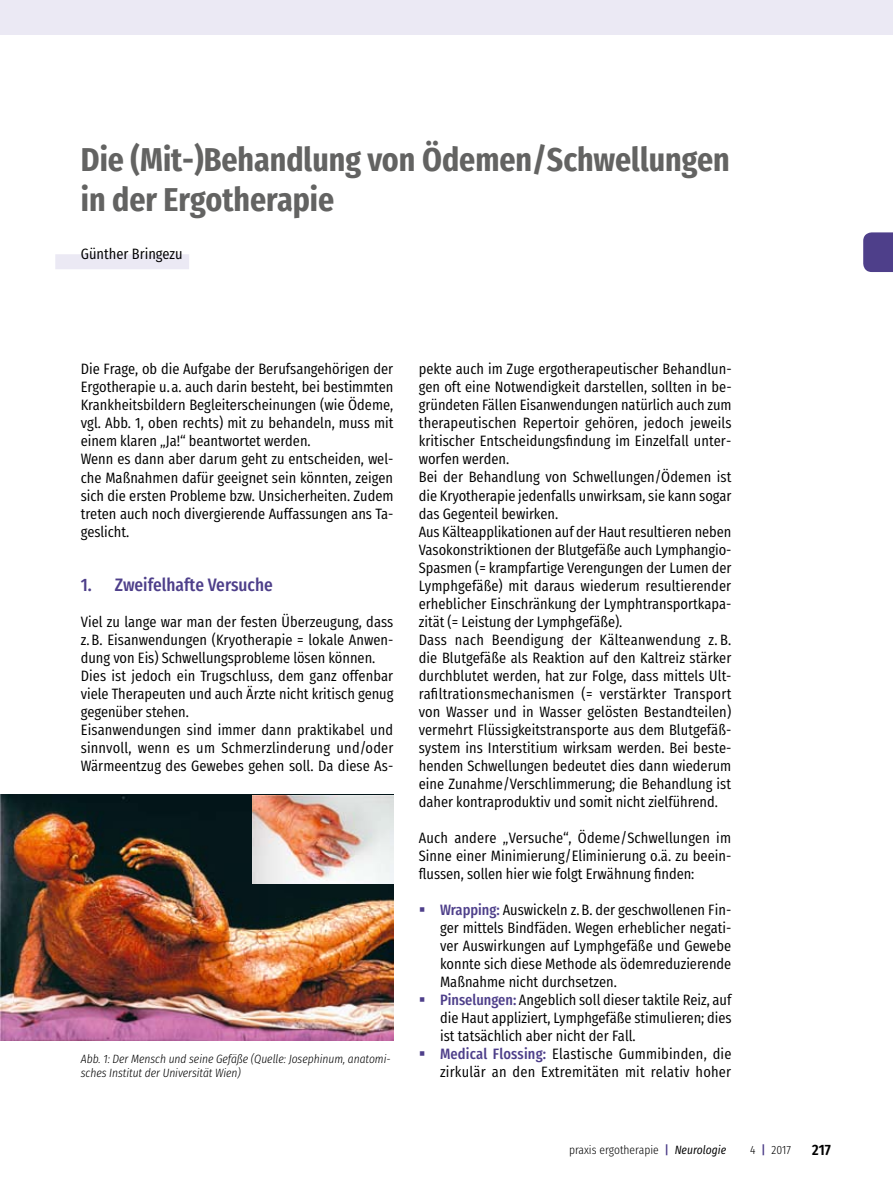
<style>
.page{position:relative;width:893px;height:1191px;background:#fff}
.page>*{position:absolute;margin:0;border:0;box-sizing:border-box;transform-origin:0 0}
.t1{font:700 33px/39.6px "Fira Sans Condensed";color:#636362}
.t2{font:500 18px "Fira Sans Condensed";color:#4e3f8a}
.t3{font:15px/18px "Fira Sans Condensed";color:#000}
.t4{font:600 15px "Fira Sans Condensed";color:#000}
.t5{font:italic 300 12px/14.4px "Fira Sans Condensed";color:#000}
.t6{font:300 12px "Fira Sans Condensed";color:#000}
.s1{font-weight:500;color:#4e3f8a}
.s2{font-weight:400;font-style:italic}
</style>
<div class="page">
<svg style="left:863px;top:232px;width:30px;height:40px"></svg>
<div style="left:0;top:0;width:893px;height:34px;background:#ebe9f4"></div>
<div style="left:55px;top:254px;width:134px;height:15px;background:#ebe9f4"></div>
<img style="left:0;top:795px;width:393px;height:245px">
<img style="left:252px;top:795px;width:141px;height:88px">
<h1 class="t1" style="left:81px;top:136px;width:650px">Die (Mit-)Behandlung von Ödemen/Schwellungen in der Ergotherapie</h1>
<p class="t3" style="left:81px;top:243px;width:103px">Günther Bringezu</p>
<p class="t3" style="left:81px;top:358px;width:314px">Die Frage, ob die Aufgabe der Berufsangehörigen der Ergotherapie u.a. auch darin besteht, bei bestimmten Krankheitsbildern Begleiterscheinungen (wie Ödeme, vgl. Abb. 1, oben rechts) mit zu behandeln, muss mit einem klaren „Ja!“ beantwortet werden.<br>Wenn es dann aber darum geht zu entscheiden, wel&shy;che Maßnahmen dafür geeignet sein könnten, zeigen sich die ersten Probleme bzw. Unsicherheiten. Zudem treten auch noch divergierende Auffassungen ans Ta&shy;geslicht.</p>
<p class="t2" style="left:81px;top:568px;width:193px">1. Zweifelhafte Versuche</p>
<p class="t3" style="left:81px;top:610px;width:314px">Viel zu lange war man der festen Überzeugung, dass z. B. Eisanwendungen (Kryotherapie = lokale Anwen&shy;dung von Eis) Schwellungsprobleme lösen können.<br>Dies ist jedoch ein Trugschluss, dem ganz offenbar viele Therapeuten und auch Ärzte nicht kritisch genug gegenüber stehen.<br>Eisanwendungen sind immer dann praktikabel und sinnvoll, wenn es um Schmerzlinderung und/oder Wärmeentzug des Gewebes gehen soll. Da diese As-</p>
<p class="t5" style="left:81px;top:1051px;width:311px">Abb. 1: Der Mensch und seine Gefäße (Quelle: Josephinum, anatomi&shy;sches Institut der Universität Wien)</p>
<p class="t3" style="left:419px;top:358px;width:314px">pekte auch im Zuge ergotherapeutischer Behandlun&shy;gen oft eine Notwendigkeit darstellen, sollten in be&shy;gründeten Fällen Eisanwendungen natürlich auch zum therapeutischen Repertoir gehören, jedoch jeweils kritischer Entscheidungsfindung im Einzelfall unter&shy;worfen werden.<br>Bei der Behandlung von Schwellungen/Ödemen ist die Kryotherapie jedenfalls unwirksam, sie kann sogar das Gegenteil bewirken.<br>Aus Kälteapplikationen auf der Haut resultieren neben Vasokonstriktionen der Blutgefäße auch Lymphangio-Spasmen (= krampfartige Verengungen der Lumen der Lymphgefäße) mit daraus wiederum resultierender erheblicher Einschränkung der Lymphtransportkapa&shy;zität (= Leistung der Lymphgefäße).<br>Dass nach Beendigung der Kälteanwendung z. B. die Blutgefäße als Reaktion auf den Kaltreiz stärker durchblutet werden, hat zur Folge, dass mittels Ult&shy;rafiltrationsmechanismen (= verstärkter Transport von Wasser und in Wasser gelösten Bestandteilen) vermehrt Flüssigkeitstransporte aus dem Blutgefäß&shy;system ins Interstitium wirksam werden. Bei beste&shy;henden Schwellungen bedeutet dies dann wiederum eine Zunahme/Verschlimmerung; die Behandlung ist daher kontraproduktiv und somit nicht zielführend.</p>
<p class="t3" style="left:419px;top:826px;width:314px;text-align:justify">Auch andere „Versuche“, Ödeme/Schwellungen im Sinne einer Minimierung/Eliminierung o.ä. zu beein&shy;flussen, sollen hier wie folgt Erwähnung finden:</p>
<p class="t3" style="left:440px;top:898px;width:293px"><span class="s1">Wrapping:</span> Auswickeln z.B. der geschwollenen Fin&shy;ger mittels Bindfäden. Wegen erheblicher negati&shy;ver Auswirkungen auf Lymphgefäße und Gewebe konnte sich diese Methode als ödemreduzierende Maßnahme nicht durchsetzen.<br><span class="s1">Pinselungen:</span> Angeblich soll dieser taktile Reiz, auf die Haut appliziert, Lymphgefäße stimulieren; dies ist tatsächlich aber nicht der Fall.<br><span class="s1">Medical Flossing:</span> Elastische Gummibinden, die zirkulär an den Extremitäten mit relativ hoher</p>
<p class="t6" style="left:569px;top:1139px;width:159px">praxis ergotherapie <span class="s1">|</span> <span class="s2">Neurologie</span></p>
<p class="t6" style="left:750px;top:1139px;width:42px">4 <span class="s1">|</span> 2017</p>
<p class="t4" style="left:812px;top:1135px;width:20px">217</p>
</div>
